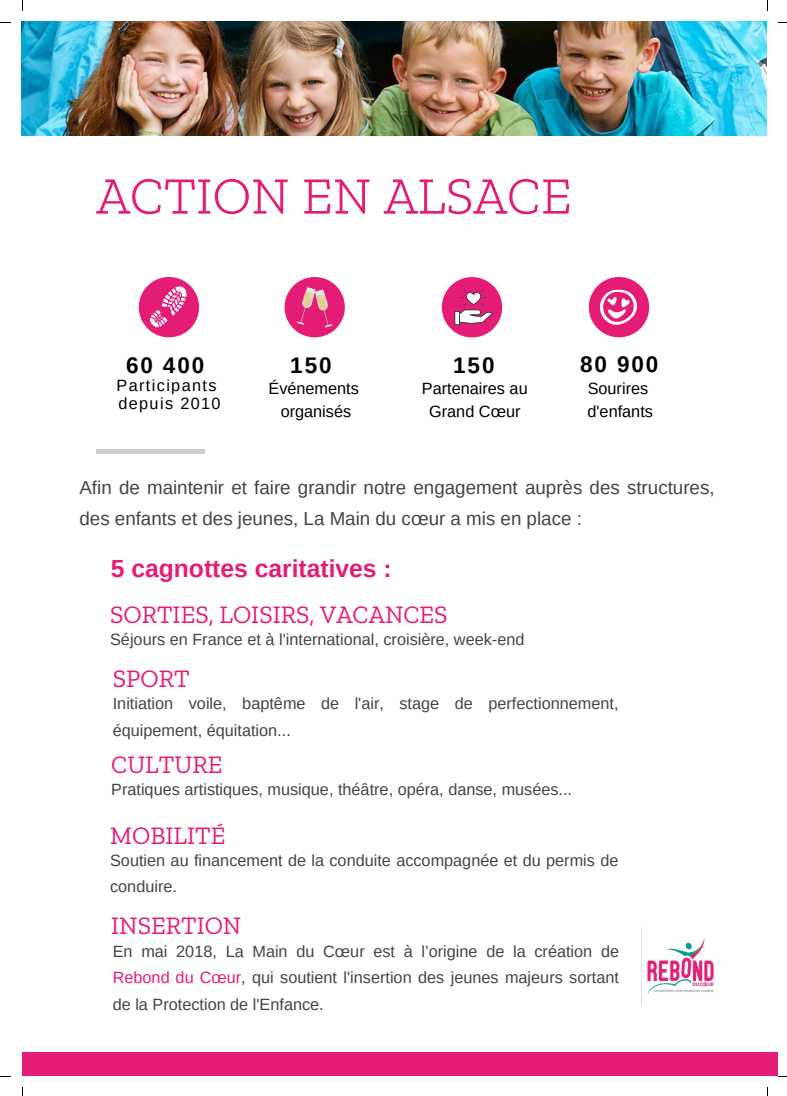
<style>
.page{position:relative;width:787px;height:1096px;background:#fff}
.page>*{position:absolute;margin:0;border:0;box-sizing:border-box;transform-origin:0 0}
.t1{font:300 52.5px "Zilla Slab";color:#e51c76}
.t2{font:25px "Zilla Slab";color:#e51c76}
.t3{font:700 24.62px "Arimo";color:#e51c76}
.t4{font:700 22.5px "Arimo";letter-spacing:.085em;color:#000}
.t5{font:18.75px/31px "Arimo";color:#444440}
.t6{font:16.25px/26.2px "Arimo";color:#444440}
.t7{font:16.25px/22.5px "Arimo";color:#000;text-align:center}
.t8{font:16.25px/17.9px "Arimo";letter-spacing:.085em;color:#000}
.s1{color:#e51c76}
</style>
<div class="page">
<hr style="left:96px;top:449px;width:109px;height:4px;background:#ccc">
<img style="left:22px;top:22px;width:745px;height:113px">
<div style="left:23px;top:1052px;width:755px;height:23px;background:#e51c76"></div>
<svg style="left:139px;top:277px;width:60px;height:60px"></svg>
<svg style="left:285px;top:277px;width:60px;height:60px"></svg>
<svg style="left:589px;top:277px;width:60px;height:60px"></svg>
<svg style="left:442px;top:277px;width:60px;height:60px"></svg>
<img style="left:641px;top:927px;width:73px;height:78px">
<h1 class="t1" style="left:96px;top:164px;width:477px">ACTION EN ALSACE</h1>
<h3 class="t4" style="left:126px;top:352px;width:80px">60 400</h3>
<p class="t8" style="left:117px;top:377px;width:106px">Participants depuis 2010</p>
<h3 class="t4" style="left:290px;top:352px;width:43px">150</h3>
<p class="t7" style="left:268px;top:377px;width:92px">Événements organisés</p>
<h3 class="t4" style="left:453px;top:352px;width:43px">150</h3>
<p class="t7" style="left:422px;top:377px;width:107px">Partenaires au<br>Grand Cœur</p>
<h3 class="t4" style="left:580px;top:352px;width:80px">80 900</h3>
<p class="t7" style="left:587px;top:377px;width:67px;text-align:left">Sourires d'enfants</p>
<p class="t5" style="left:79px;top:472px;width:637px">Afin de maintenir et faire grandir notre engagement auprès des structures, des enfants et des jeunes, La Main du cœur a mis en place :</p>
<h3 class="t3" style="left:111px;top:554px;width:282px">5 cagnottes caritatives :</h3>
<h2 class="t2" style="left:110px;top:599px;width:339px">SORTIES, LOISIRS, VACANCES</h2>
<p class="t6" style="left:110px;top:625px;width:416px">Séjours en France et à l'international, croisière, week-end</p>
<h2 class="t2" style="left:113px;top:663px;width:78px">SPORT</h2>
<p class="t6" style="left:113px;top:690px;width:507px">Initiation voile, baptême de l'air, stage de perfectionnement, équipement, équitation...</p>
<h2 class="t2" style="left:111px;top:749px;width:113px">CULTURE</h2>
<p class="t6" style="left:111px;top:776px;width:462px">Pratiques artistiques, musique, théâtre, opéra, danse, musées...</p>
<h2 class="t2" style="left:110px;top:819px;width:117px">MOBILITÉ</h2>
<p class="t6" style="left:110px;top:846px;width:510px">Soutien au financement de la conduite accompagnée et du permis de conduire.</p>
<h2 class="t2" style="left:111px;top:910px;width:132px">INSERTION</h2>
<p class="t6" style="left:113px;top:938px;width:508px;text-align:justify">En mai 2018, La Main du Cœur est à l’origine de la création de <span class="s1">Rebond du Cœur</span>, qui soutient l'insertion des jeunes majeurs sortant de la Protection de l'Enfance.</p>
</div>
